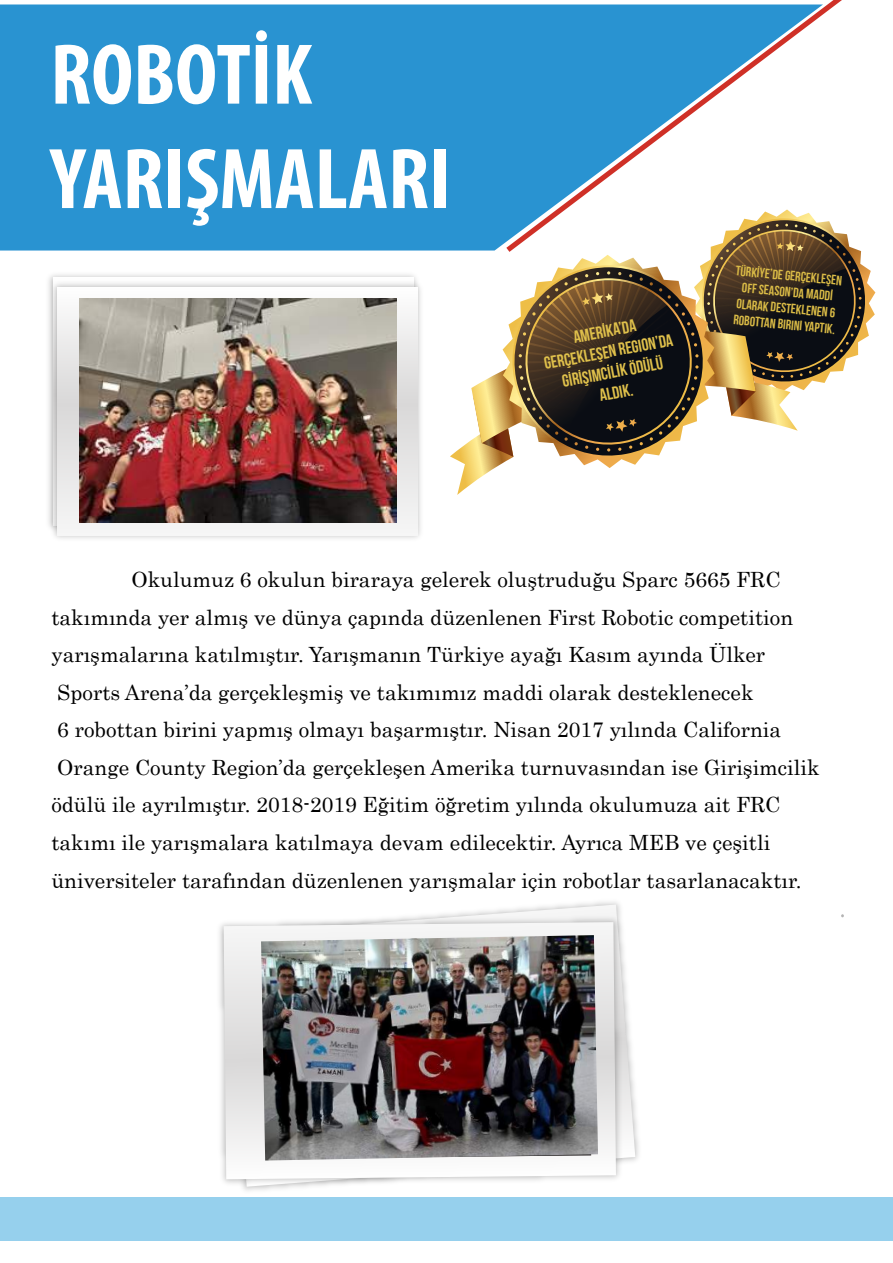
<style>
.page{position:relative;width:893px;height:1263px;background:#fff}
.page>*{position:absolute;margin:0;border:0;box-sizing:border-box;transform-origin:0 0}
.t1{font:700 condensed 87px/104.4px "Myriad Pro";color:#fff}
.t2{font:21px/37.5px "Century";color:#000}
.t3{font:17.4px/20.9px "Bebas Neue";color:#dfc04b;text-align:center}
.t4{font:13.65px/16.4px "Bebas Neue";color:#dabb46;text-align:center}
</style>
<div class="page">
<div style="left:0;top:4px;width:506px;height:247px;background:#2993d1"></div>
<svg style="left:506px;top:0;width:336px;height:209px;fill:#2993d1"></svg>
<div style="left:0;top:1197px;width:893px;height:44px;background:#96d0ed"></div>
<svg style="left:478px;top:904px;width:157px;height:258px"></svg>
<img style="left:219px;top:912px;width:406px;height:277px">
<svg style="left:224px;top:922px;width:392px;height:257px"></svg>
<img style="left:261px;top:935px;width:337px;height:225px">
<img style="left:47px;top:277px;width:375px;height:262px">
<svg style="left:57px;top:287px;width:360px;height:248px"></svg>
<img style="left:79px;top:298px;width:318px;height:225px">
<svg style="left:450px;top:209px;width:425px;height:286px"></svg>
<h1 class="t1" style="left:50px;top:21px;width:402px">ROBOTİK<br>YARIŞMALARI</h1>
<p class="t3" style="left:539px;top:333px;width:132px;rotate:-11deg">Amerika’da gerçekleşen Region’da<br>Girişimcilik ödülü aldık.</p>
<p class="t4" style="left:736px;top:262px;width:108px;rotate:5deg">Türkiye’de gerçekleşen<br>Off Season’da maddi olarak desteklenen 6 robottan birini yaptık.</p>
<p class="t2" style="left:51px;top:559px;width:770px;text-indent:80px">Okulumuz 6 okulun biraraya gelerek oluştruduğu Sparc 5665 FRC takımında yer almış ve dünya çapında düzenlenen First Robotic competition yarışmalarına katılmıştır. Yarışmanın Türkiye ayağı Kasım ayında Ülker Sports Arena’da gerçekleşmiş ve takımımız maddi olarak desteklenecek<br>6 robottan birini yapmış olmayı başarmıştır. Nisan 2017 yılında California Orange County Region’da gerçekleşen Amerika turnuvasından ise Girişimcilik ödülü ile ayrılmıştır. 2018-2019 Eğitim öğretim yılında okulumuza ait FRC takımı ile yarışmalara katılmaya devam edilecektir. Ayrıca MEB ve çeşitli üniversiteler tarafından düzenlenen yarışmalar için robotlar tasarlanacaktır.</p>
</div>
